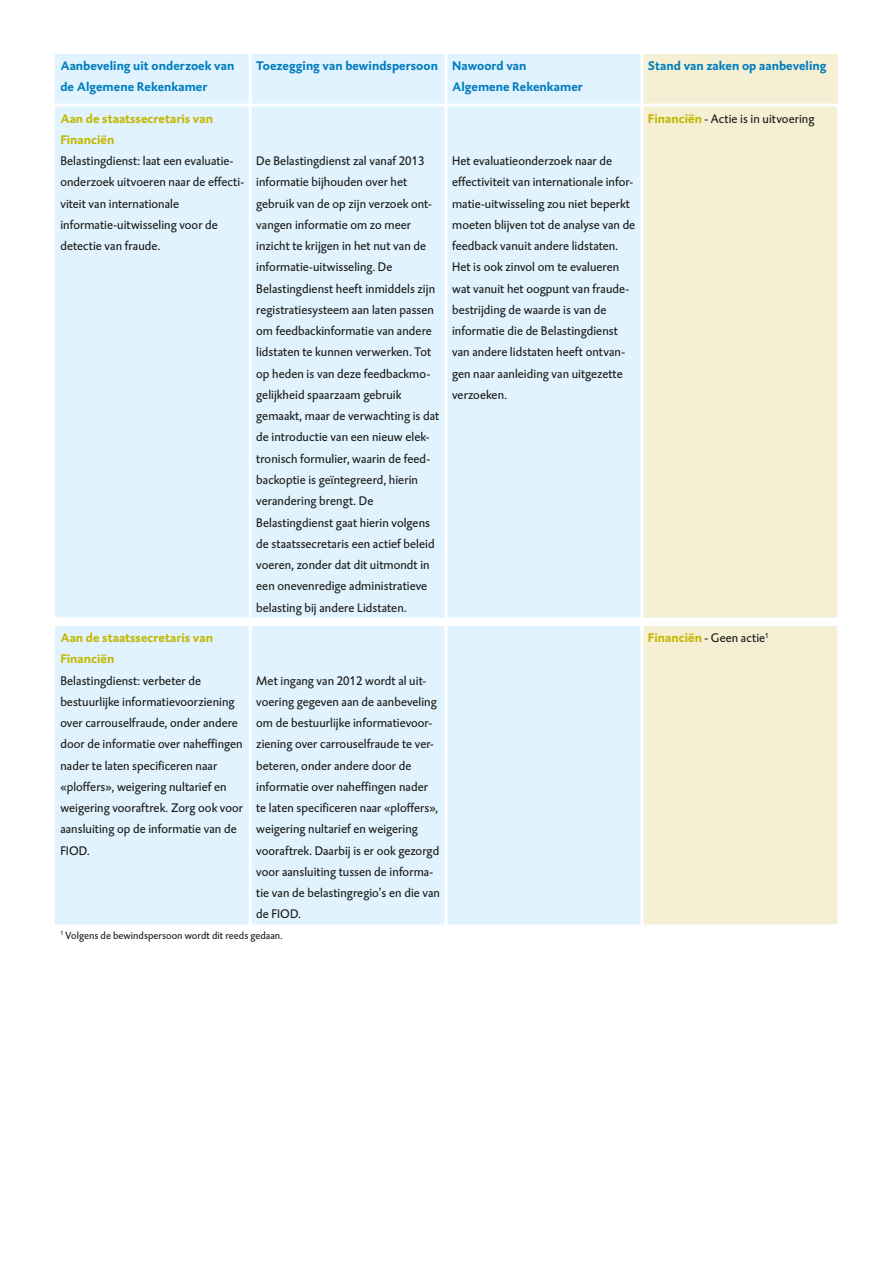
<style>
.page{position:relative;width:893px;height:1263px;background:#fff}
.page>*{position:absolute;margin:0;border:0;box-sizing:border-box;transform-origin:0 0}
._05_Tabel_tekstkader{font:12.75px/21.3px "DTL Caspari T";letter-spacing:.005em;color:#1d1d1b}
._4_kop_tabel_vet_bla{font:700 12.75px/21.3px "DTL Caspari ST";letter-spacing:.005em;color:#007dbf}
._4_kop_tabel_vet_gro{font:700 12.75px/21.3px "DTL Caspari ST";letter-spacing:.005em;color:#c3b700}
.Noot{font:10.5px "DTL Caspari T";letter-spacing:.005em;color:#1d1d1b}
.s1{font-family:"DTL Caspari ST";font-weight:700;color:#c3b700}
</style>
<div class="page">
<div style="left:54px;top:54px;width:587px;height:870px;background:#e1f3fe"></div>
<div style="left:642px;top:54px;width:196px;height:870px;background:#f5f0d3"></div>
<hr style="left:54px;top:107px;width:1px;height:510px;background:#fff">
<hr style="left:837px;top:107px;width:1px;height:510px;background:#fff">
<hr style="left:54px;top:626px;width:1px;height:298px;background:#fff">
<hr style="left:837px;top:626px;width:1px;height:298px;background:#fff">
<hr style="left:249px;top:54px;width:3px;height:50px;background:#fff">
<hr style="left:445px;top:54px;width:3px;height:50px;background:#fff">
<hr style="left:640px;top:54px;width:3px;height:50px;background:#fff">
<hr style="left:54px;top:104px;width:196px;height:3px;background:#fff">
<hr style="left:250px;top:104px;width:196px;height:3px;background:#fff">
<hr style="left:249px;top:107px;width:3px;height:510px;background:#fff">
<hr style="left:446px;top:104px;width:196px;height:3px;background:#fff">
<hr style="left:445px;top:107px;width:3px;height:510px;background:#fff">
<hr style="left:642px;top:104px;width:196px;height:3px;background:#fff">
<hr style="left:640px;top:107px;width:3px;height:510px;background:#fff">
<hr style="left:249px;top:626px;width:3px;height:298px;background:#fff">
<hr style="left:445px;top:626px;width:3px;height:298px;background:#fff">
<hr style="left:640px;top:626px;width:3px;height:298px;background:#fff">
<p class="_4_kop_tabel_vet_bla" style="left:60px;top:55px;width:176px">Aanbeveling uit onderzoek van de Algemene Rekenkamer</p>
<p class="_4_kop_tabel_vet_bla" style="left:256px;top:55px;width:183px">Toezegging van bewindspersoon</p>
<p class="_4_kop_tabel_vet_bla" style="left:452px;top:55px;width:132px">Nawoord van<br>Algemene Rekenkamer</p>
<p class="_4_kop_tabel_vet_bla" style="left:648px;top:55px;width:180px">Stand van zaken op aanbeveling</p>
<p class="_4_kop_tabel_vet_gro" style="left:60px;top:107px;width:154px">Aan de staatssecretaris van<br>Financiën</p>
<p class="_05_Tabel_tekstkader" style="left:60px;top:150px;width:185px">Belastingdienst: laat een evaluatie&shy;onderzoek uitvoeren naar de effecti&shy;viteit van internationale informatie-uitwisseling voor de detectie van fraude.</p>
<p class="_05_Tabel_tekstkader" style="left:256px;top:150px;width:185px">De Belastingdienst zal vanaf 2013 informatie bijhouden over het gebruik van de op zijn verzoek ont&shy;vangen informatie om zo meer inzicht te krijgen in het nut van de informatie-uitwisseling. De Belastingdienst heeft inmiddels zijn registratiesysteem aan laten passen om feedbackinformatie van andere lidstaten te kunnen verwerken. Tot op heden is van deze feedbackmo&shy;gelijkheid spaarzaam gebruik gemaakt, maar de verwachting is dat de introductie van een nieuw elek&shy;tronisch formulier, waarin de feed&shy;backoptie is geïntegreerd, hierin verandering brengt. De Belastingdienst gaat hierin volgens de staatssecretaris een actief beleid voeren, zonder dat dit uitmondt in een onevenredige administratieve belasting bij andere Lidstaten.</p>
<p class="_05_Tabel_tekstkader" style="left:452px;top:150px;width:185px">Het evaluatieonderzoek naar de effectiviteit van internationale infor&shy;matie-uitwisseling zou niet beperkt moeten blijven tot de analyse van de feedback vanuit andere lidstaten.<br>Het is ook zinvol om te evalueren wat vanuit het oogpunt van fraude&shy;bestrijding de waarde is van de informatie die de Belastingdienst van andere lidstaten heeft ontvan&shy;gen naar aanleiding van uitgezette verzoeken.</p>
<p class="_05_Tabel_tekstkader" style="left:648px;top:108px;width:168px"><span class="s1">Financiën</span> - Actie is in uitvoering</p>
<p class="_4_kop_tabel_vet_gro" style="left:60px;top:627px;width:154px">Aan de staatssecretaris van<br>Financiën</p>
<p class="_05_Tabel_tekstkader" style="left:60px;top:669px;width:184px">Belastingdienst: verbeter de bestuurlijke informatievoorziening over carrouselfraude, onder andere door de informatie over naheffingen nader te laten specificeren naar «ploffers», weigering nultarief en weigering vooraftrek. Zorg ook voor aansluiting op de informatie van de<br>FIOD.</p>
<p class="_05_Tabel_tekstkader" style="left:256px;top:669px;width:185px">Met ingang van 2012 wordt al uit&shy;voering gegeven aan de aanbeveling om de bestuurlijke informatievoor&shy;ziening over carrouselfraude te ver&shy;beteren, onder andere door de informatie over naheffingen nader te laten specificeren naar «ploffers», weigering nultarief en weigering vooraftrek. Daarbij is er ook gezorgd voor aansluiting tussen de informa&shy;tie van de belastingregio’s en die van de FIOD.</p>
<p class="Noot" style="left:60px;top:928px;width:224px"><sup>1</sup> Volgens de bewindspersoon wordt dit reeds gedaan.</p>
<p class="_05_Tabel_tekstkader" style="left:648px;top:627px;width:122px"><span class="s1">Financiën</span> - Geen actie<sup>1</sup></p>
</div>
